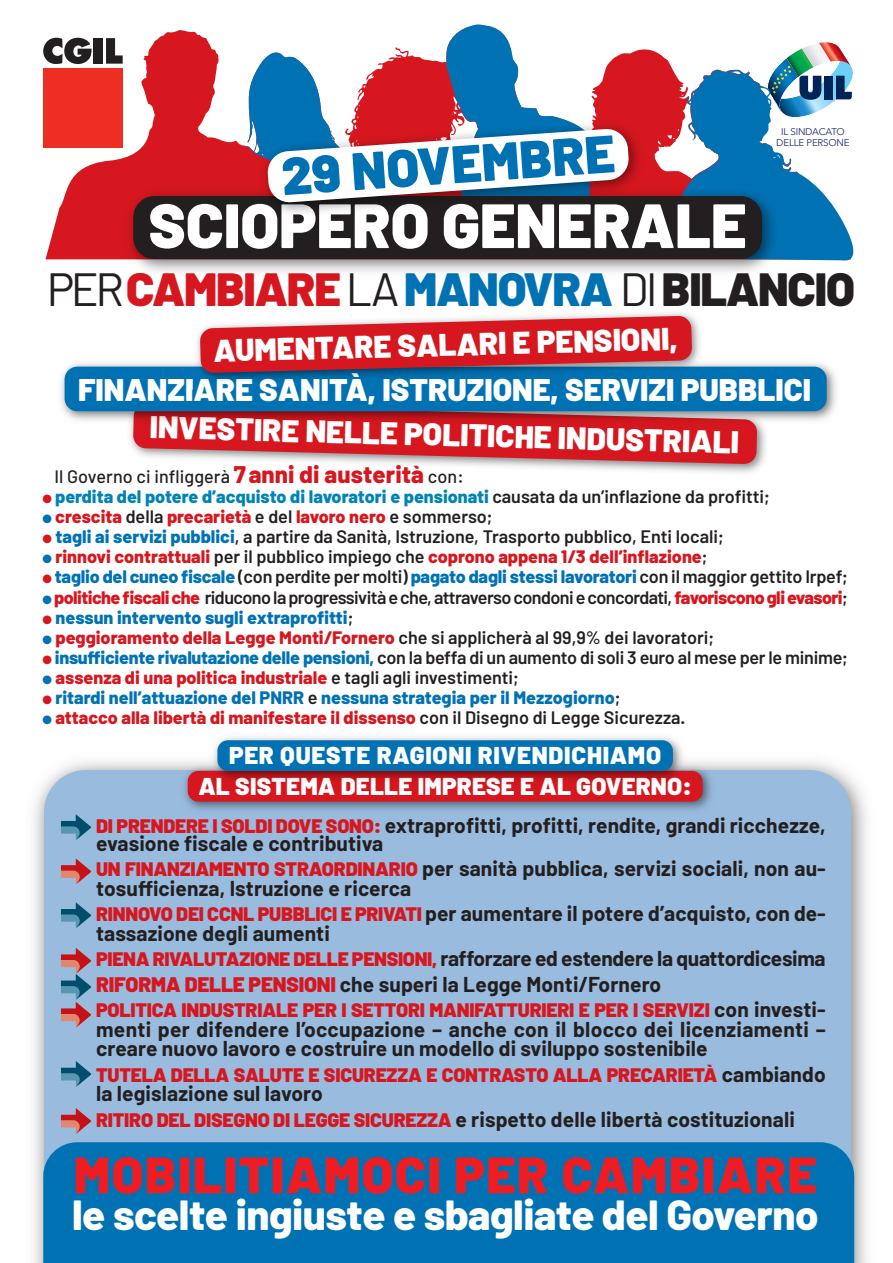
<style>
.page{position:relative;width:893px;height:1263px;background:#fff}
.page>*{position:absolute;margin:0;border:0;box-sizing:border-box;transform-origin:0 0}
.t1{font:900 62.4px "Barlow";color:#fff}
.t2{font:900 52.65px "Barlow";color:#0072b4}
.t3{font:900 51px "Barlow";letter-spacing:.03em;color:#ee1d23}
.t4{font:900 46.5px "Barlow";letter-spacing:-.025em;color:#d7171f}
.t5{font:800 42px "Barlow";letter-spacing:-.01em;color:#fff}
.t6{font:900 31.35px "Barlow";color:#fff}
.t7{font:900 24.3px "Barlow";letter-spacing:.01em;color:#fff}
.t8{font:900 24.3px "Barlow";letter-spacing:.03em;color:#fff}
.t9{font:700 21px/19.5px "Barlow";letter-spacing:.005em;color:#231f20}
.t10{font:700 21px "Barlow";letter-spacing:-.015em;color:#231f20}
.t11{font:900 19.5px "Barlow";letter-spacing:-.01em;color:#d7171f}
.t12{font:800 18px "Barlow";color:#d7171f}
.t13{font:600 18px "Barlow";letter-spacing:-.015em;color:#231f20}
.t14{font:800 18px "Barlow";color:#0072b4}
.t15{font:800 18px "Barlow";color:#0083b6}
.t16{font:500 18px "Barlow";letter-spacing:.005em;color:#231f20}
.t17{font:9.75px "Avenir Next";letter-spacing:-.02em;color:#1e2d67}
.s1{font-weight:400;color:#231f20}
.s2{color:#0072b4}
.s3{color:#231f20}
.s4{font-weight:800;font-size:24px;color:#d7171f}
.s5{color:#d7171f}
.s6{font-weight:600;color:#231f20}
.s7{font-weight:800;color:#0072b4}
.s8{font-weight:800;color:#d7171f}
.s9{font-weight:900;font-size:19.5px;color:#d7171f}
.s10{font-weight:900;color:#d7171f}
.s11{font-weight:700;font-size:21px;color:#231f20}
</style>
<div class="page">
<img style="left:130px;top:427px;width:636px;height:46px">
<svg style="left:133px;top:427px;width:624px;height:37px;background:#d63f45"></svg>
<svg style="left:46px;top:30px;width:183px;height:229px;fill:#d7171f"></svg>
<svg style="left:43px;top:38px;width:49px;height:26px"></svg>
<div style="left:94px;top:38px;width:9px;height:26px;background:#231f20"></div>
<svg style="left:106px;top:38px;width:17px;height:26px"></svg>
<div style="left:43px;top:68px;width:80px;height:80px;background:#ee2e22"></div>
<img style="left:34px;top:760px;width:833px;height:503px">
<div style="left:44px;top:770px;width:807px;height:372px;background:#99bbde"></div>
<div style="left:43px;top:1142px;width:811px;height:121px;background:#0072b4"></div>
<svg style="left:61px;top:814px;width:30px;height:26px"></svg>
<svg style="left:61px;top:902px;width:31px;height:26px"></svg>
<svg style="left:61px;top:858px;width:31px;height:26px"></svg>
<svg style="left:61px;top:948px;width:31px;height:80px;background:#96859a"></svg>
<svg style="left:61px;top:1108px;width:31px;height:26px"></svg>
<svg style="left:61px;top:1061px;width:31px;height:26px"></svg>
<img style="left:178px;top:761px;width:540px;height:57px">
<div style="left:188px;top:771px;width:515px;height:31px;background:#d7171f;border-radius:11px"></div>
<img style="left:61px;top:363px;width:775px;height:64px">
<div style="left:65px;top:367px;width:762px;height:44px;background:#0072b4;border-radius:13px"></div>
<img style="left:190px;top:312px;width:518px;height:69px">
<svg style="left:200px;top:316px;width:492px;height:57px;background:#c63944"></svg>
<img style="left:208px;top:737px;width:481px;height:43px">
<div style="left:217px;top:740px;width:456px;height:31px;background:#0072b4;border-radius:11px"></div>
<svg style="left:629px;top:42px;width:225px;height:219px"></svg>
<img style="left:121px;top:185px;width:660px;height:87px">
<div style="left:133px;top:196px;width:629px;height:63px;background:#231f20;border-radius:21px"></div>
<img style="left:291px;top:114px;width:360px;height:90px">
<svg style="left:229px;top:24px;width:400px;height:179px"></svg>
<p class="t2" style="left:279px;top:143px;width:335px;rotate:-4deg">29 NOVEMBRE</p>
<p class="t1" style="left:149px;top:186px;width:599px">SCIOPERO GENERALE</p>
<p class="t17" style="left:781px;top:125px;width:65px">IL SINDACATO</p>
<p class="t17" style="left:776px;top:136px;width:75px">DELLE PERSONE</p>
<p class="t4" style="left:47px;top:259px;width:809px"><span class="s1">PER</span>CAMBIARE<span class="s1">LA</span><span class="s2">MANOVRA</span> <span class="s1">DI</span><span class="s3">BILANCIO</span></p>
<p class="t6" style="left:213px;top:333px;width:466px;rotate:-2deg">AUMENTARE SALARI E PENSIONI,</p>
<p class="t6" style="left:78px;top:369px;width:734px">FINANZIARE SANITÀ, ISTRUZIONE, SERVIZI PUBBLICI</p>
<p class="t6" style="left:151px;top:404px;width:591px;rotate:2deg">INVESTIRE NELLE POLITICHE INDUSTRIALI</p>
<p class="t16" style="left:54px;top:465px;width:411px">Il Governo ci infliggerà <span class="s4">7anni di austerità</span> con:</p>
<p class="t15" style="left:42px;top:485px;width:729px"><span class="s5">●</span> perdita del potere d’acquisto di lavoratori e pensionati <span class="s6">causata da un’inflazione da profitti;</span></p>
<p class="t12" style="left:42px;top:505px;width:452px"><span class="s2">●</span> crescita <span class="s6">della</span> precarietà <span class="s6">e del</span> lavoro nero <span class="s6">e sommerso;</span></p>
<p class="t13" style="left:42px;top:525px;width:683px"><span class="s5">●</span> <span class="s7">tagli ai servizi pubblici</span>, a partire da Sanità, Istruzione, Trasporto pubblico, Enti locali;</p>
<p class="t12" style="left:42px;top:545px;width:666px"><span class="s2">●</span> rinnovi contrattuali <span class="s6">per il pubblico impiego che</span> coprono appena 1/3 dell’inflazione<span class="s6">;</span></p>
<p class="t14" style="left:42px;top:565px;width:807px"><span class="s5">●</span> taglio del cuneo fiscale <span class="s6">(con perdite per molti)</span> pagato dagli stessi lavoratori <span class="s6">con il maggior gettito Irpef;</span></p>
<p class="t13" style="left:42px;top:586px;width:807px"><span class="s2">●</span> <span class="s8">politiche fiscali che</span> riducono la progressività e che, attraverso condoni e concordati, <span class="s8">favoriscono gli evasori</span>;</p>
<p class="t14" style="left:42px;top:606px;width:312px"><span class="s5">●</span> nessun intervento sugli extraprofitti<span class="s6">;</span></p>
<p class="t12" style="left:42px;top:626px;width:673px"><span class="s2">●</span> peggioramento della Legge Monti/Fornero <span class="s6">che si applicherà al 99,9% dei lavoratori;</span></p>
<p class="t13" style="left:42px;top:646px;width:807px"><span class="s5">●</span> <span class="s7">insufficiente rivalutazione delle pensioni,</span> con la beffa di un aumento di soli 3 euro al mese per le minime;</p>
<p class="t12" style="left:42px;top:666px;width:478px"><span class="s2">●</span> assenza di una politica industriale <span class="s6">e tagli agli investimenti;</span></p>
<p class="t14" style="left:42px;top:686px;width:580px"><span class="s5">●</span> ritardi nell’attuazione del PNRR <span class="s6">e</span> nessuna strategia per il Mezzogiorno<span class="s6">;</span></p>
<p class="t12" style="left:42px;top:706px;width:644px"><span class="s2">●</span> attacco alla libertà di manifestare il dissenso <span class="s6">con il Disegno di Legge Sicurezza.</span></p>
<p class="t8" style="left:229px;top:739px;width:434px">PER QUESTE RAGIONI RIVENDICHIAMO</p>
<p class="t7" style="left:198px;top:770px;width:495px">AL SISTEMA DELLE IMPRESE E AL GOVERNO:</p>
<p class="t9" style="left:96px;top:815px;width:731px;line-height:18px"><span class="s9">DI PRENDERE I SOLDI DOVE SONO:</span> extraprofitti, profitti, rendite, grandi ricchezze, evasione fiscale e contributiva</p>
<p class="t9" style="left:96px;top:858px;width:731px"><span class="s9">UN FINANZIAMENTO STRAORDINARIO</span> per sanità pubblica, servizi sociali, non au&shy;tosufficienza, Istruzione e ricerca</p>
<p class="t9" style="left:96px;top:903px;width:731px"><span class="s9">RINNOVO DEI CCNL PUBBLICI E PRIVATI</span> per aumentare il potere d’acquisto, con de&shy;tassazione degli aumenti</p>
<p class="t10" style="left:96px;top:945px;width:731px"><span class="s9">PIENA RIVALUTAZIONE DELLE PENSIONI,</span> rafforzare ed estendere la quattordicesima</p>
<p class="t9" style="left:96px;top:973px;width:567px"><span class="s10">RIFORMA DELLE PENSIONI</span> che superi la Legge Monti/Fornero</p>
<p class="t11" style="left:96px;top:998px;width:731px">POLITICA INDUSTRIALE PER I SETTORI MANIFATTURIERI E PER I SERVIZI <span class="s11">con investi-</span></p>
<p class="t9" style="left:96px;top:1018px;width:731px">menti per difendere l’occupazione – anche con il blocco dei licenziamenti – creare nuovo lavoro e costruire un modello di sviluppo sostenibile</p>
<p class="t11" style="left:96px;top:1062px;width:731px">TUTELA DELLA SALUTE E SICUREZZA E CONTRASTO ALLA PRECARIETÀ <span class="s11">cambiando</span></p>
<p class="t9" style="left:96px;top:1083px;width:228px">la legislazione sul lavoro</p>
<p class="t9" style="left:96px;top:1108px;width:700px"><span class="s9">RITIRO DEL DISEGNO DI LEGGE SICUREZZA</span> e rispetto delle libertà costituzionali</p>
<p class="t3" style="left:74px;top:1142px;width:744px">MOBILITIAMOCI PER CAMBIARE</p>
<p class="t5" style="left:72px;top:1188px;width:748px">le scelte ingiuste e sbagliate del Governo</p>
</div>
